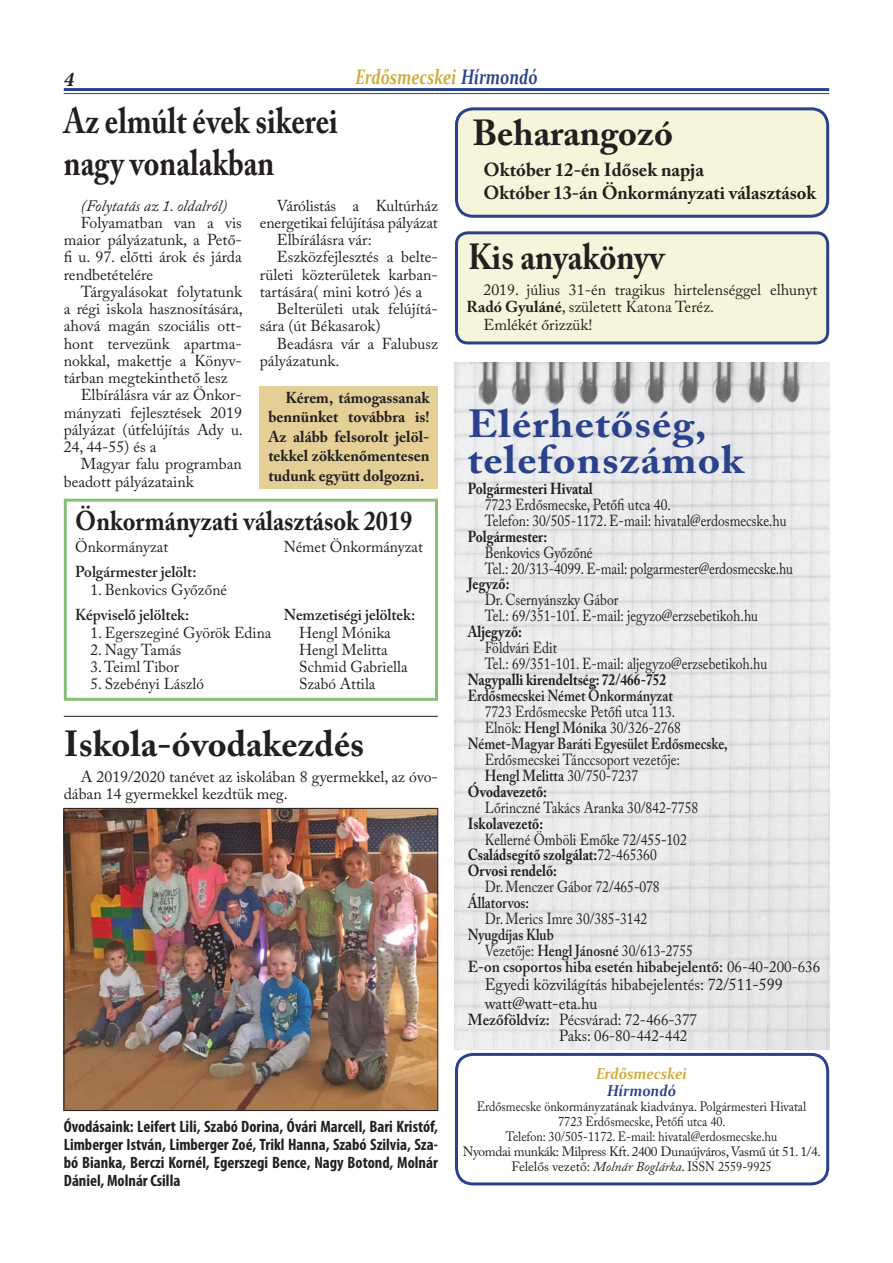
<style>
.page{position:relative;width:893px;height:1263px;background:#fff}
.page>*{position:absolute;margin:0;border:0;box-sizing:border-box;transform-origin:0 0}
.Cím_1hasáb{font:700 39px/36px "Adobe Caslon Pro";letter-spacing:.025em;color:#2a428c;scale:1.1 1}
.Cím_2hasáb{font:700 36px/42px "Adobe Caslon Pro";color:#231f20;scale:.83 1}
.Cím_2hasáb-2{font:700 36px "Adobe Caslon Pro";color:#231f20}
.Cím_2hasáb-3{font:700 36px "Adobe Caslon Pro";color:#231f20;scale:.9 1}
.Cím_1hasáb-2{font:700 27px "Adobe Caslon Pro";color:#231f20;scale:.9 1}
.t1{font:italic 700 21px "Constantia";color:#cfaa39;scale:.75 1}
.t2{font:italic 700 21px "Minion Pro";color:#231f20}
.Szöveg{font:700 18.75px "Adobe Caslon Pro";color:#231f20}
.Szöveg-2{font:16.8px "Adobe Caslon Pro";color:#231f20;scale:.94 1}
.Képaláírás{font:700 condensed 16.5px/18px "Myriad Pro";color:#231f20;text-align:justify}
.közcím_jó{font:15.9px/15.9px "Adobe Caslon Pro";color:#231f20;scale:.85 1}
.közcím_jó-2{font:600 15.9px/15.9px "Adobe Caslon Pro";color:#231f20;scale:.85 1}
.közcím_jó-3{font:700 15.9px "Adobe Caslon Pro";color:#231f20;scale:.85 1}
.Szöveg-3{font:600 15.9px "Adobe Caslon Pro";color:#231f20;scale:.94 1}
.Szöveg-4{font:15.9px "Adobe Caslon Pro";color:#231f20;scale:.94 1}
.Szöveg-5{font:15.75px/17.2px "Adobe Caslon Pro";color:#231f20}
.Szöveg-6{font:700 15.75px/19.5px "Adobe Caslon Pro";color:#231f20;text-align:justify}
.Szöveg-7{font:600 15.75px "Adobe Caslon Pro";color:#231f20}
.Szöveg-8{font:italic 15.75px "Adobe Caslon Pro";color:#231f20}
.Szöveg-9{font:italic 700 15.75px/17.2px "Constantia";color:#cfaa39;text-align:center;scale:.9 1}
.Szöveg-10{font:13.5px/15px "Adobe Caslon Pro";color:#231f20;text-align:center;scale:.9 1}
.s1{color:#2a428c}
.s2{font-weight:700}
.s3{font-weight:600}
.s4{font-weight:400}
.s5{font-style:italic}
</style>
<div class="page">
<hr style="left:64px;top:88px;width:765px;height:3px;background:#2a428c">
<hr style="left:64px;top:93px;width:765px;height:1px;background:#2a428c">
<img style="left:454px;top:362px;width:375px;height:687px">
<div style="left:455px;top:1053px;width:374px;height:132px;border:3px solid #2a428c;border-radius:17px"></div>
<div style="left:456px;top:109px;width:372px;height:107px;background:#f6f4da;border-radius:17px"></div>
<div style="left:455px;top:107px;width:374px;height:111px;border:3px solid #2a428c;border-radius:17px"></div>
<div style="left:456px;top:233px;width:372px;height:110px;background:#f6f4da;border-radius:11px"></div>
<div style="left:455px;top:231px;width:374px;height:113px;border:3px solid #2a428c;border-radius:11px"></div>
<div style="left:260px;top:387px;width:178px;height:102px;background:#e4cf97"></div>
<div style="left:64px;top:499px;width:374px;height:202px;border:3px solid #87bf76"></div>
<hr style="left:64px;top:716px;width:374px;height:1px;background:#231f20">
<img style="left:66px;top:810px;width:370px;height:299px">
<div style="left:64px;top:808px;width:374px;height:303px;border:1px solid #231f20"></div>
<h3 class="t2" style="left:64px;top:67px;width:12px">4</h3>
<h3 class="t1" style="left:355px;top:62px;width:244px">Erdősmecskei <span class="s1">Hírmondó</span></h3>
<p class="Cím_2hasáb" style="left:64px;top:100px;width:332px">Az elmúlt évek sikerei nagy vonalakban</p>
<p class="Szöveg-8" style="left:81px;top:196px;width:148px">(Folytatás az 1. oldalról)</p>
<p class="Szöveg-5" style="left:64px;top:214px;width:180px;text-align:justify;text-indent:17px">Folyamatban van a vis maior pályázatunk, a Pető&shy;fi u. 97. előtti árok és járda rendbetételére</p>
<p class="Szöveg-5" style="left:64px;top:283px;width:181px;text-align:justify;text-indent:17px">Tárgyalásokat folytatunk a régi iskola hasznosítására, ahová magán szociális ott&shy;hont tervezünk apartma&shy;nokkal, makettje a Könyv&shy;tárban megtekinthető lesz</p>
<p class="Szöveg-5" style="left:64px;top:386px;width:181px;text-align:justify;text-indent:17px">Elbírálásra vár az Önkor&shy;mányzati fejlesztések 2019 pályázat (útfelújítás Ady u.<br>24, 44-55) és a</p>
<p class="Szöveg-5" style="left:64px;top:455px;width:180px;text-indent:17px">Magyar falu programban beadott pályázataink</p>
<p class="Szöveg-5" style="left:260px;top:197px;width:180px;text-align:right">Várólistás a Kultúrház energetikai felújítása pályázat</p>
<p class="Szöveg-5" style="left:277px;top:231px;width:96px">Elbírálásra vár:</p>
<p class="Szöveg-5" style="left:260px;top:248px;width:180px;text-align:justify;text-indent:17px">Eszközfejlesztés a belte&shy;rületi közterületek karban&shy;tartására( mini kotró )és a</p>
<p class="Szöveg-5" style="left:260px;top:300px;width:180px;text-indent:17px">Belterületi utak felújítá&shy;sára (út Békasarok)</p>
<p class="Szöveg-5" style="left:260px;top:335px;width:180px;text-indent:17px">Beadásra vár a Falubusz pályázatunk.</p>
<p class="Szöveg-6" style="left:268px;top:387px;width:163px;text-indent:17px">Kérem, támogassanak bennünket továbbra is!<br>Az alább felsorolt jelöl&shy;tekkel zökkenőmentesen tudunk együtt dolgozni.</p>
<p class="Cím_1hasáb-2" style="left:75px;top:505px;width:376px">Önkormányzati választások 2019</p>
<p class="Szöveg-5" style="left:75px;top:537px;width:95px">Önkormányzat</p>
<p class="Szöveg-5" style="left:284px;top:537px;width:141px">Német Önkormányzat</p>
<p class="Szöveg-7" style="left:75px;top:563px;width:123px">Polgármester jelölt:</p>
<p class="Szöveg-5" style="left:91px;top:580px;width:138px">1. Benkovics Győzőné</p>
<p class="Szöveg-7" style="left:75px;top:606px;width:115px">Képviselő jelöltek:</p>
<p class="Szöveg-7" style="left:284px;top:606px;width:133px">Nemzetiségi jelöltek:</p>
<p class="Szöveg-5" style="left:91px;top:623px;width:182px">1. Egerszeginé Györök Edina</p>
<p class="Szöveg-5" style="left:299px;top:623px;width:93px">Hengl Mónika</p>
<p class="Szöveg-5" style="left:91px;top:641px;width:92px">2. Nagy Tamás</p>
<p class="Szöveg-5" style="left:299px;top:641px;width:90px">Hengl Melitta</p>
<p class="Szöveg-5" style="left:91px;top:658px;width:90px">3. Teiml Tibor</p>
<p class="Szöveg-5" style="left:299px;top:658px;width:110px">Schmid Gabriella</p>
<p class="Szöveg-5" style="left:91px;top:675px;width:115px">5. Szebényi László</p>
<p class="Szöveg-5" style="left:299px;top:675px;width:78px">Szabó Attila</p>
<p class="Cím_2hasáb-2" style="left:64px;top:723px;width:302px">Iskola-óvodakezdés</p>
<p class="Szöveg-5" style="left:64px;top:768px;width:376px;text-indent:17px">A 2019/2020 tanévet az iskolában 8 gyermekkel, az óvo&shy;dában 14 gyermekkel kezdtük meg.</p>
<p class="Képaláírás" style="left:64px;top:1118px;width:376px">Óvodásaink: Leifert Lili, Szabó Dorina, Óvári Marcell, Bari Kristóf, Limberger István, Limberger Zoé, Trikl Hanna, Szabó Szilvia, Sza&shy;bó Bianka, Berczi Kornél, Egerszegi Bence, Nagy Botond, Molnár Dániel, Molnár Csilla</p>
<p class="Cím_2hasáb-2" style="left:472px;top:112px;width:202px">Beharangozó</p>
<p class="Szöveg" style="left:483px;top:159px;width:222px">Október 12-én Idősek napja</p>
<p class="Szöveg" style="left:483px;top:181px;width:334px">Október 13-án Önkormányzati választások</p>
<p class="Cím_2hasáb-3" style="left:468px;top:236px;width:220px">Kis anyakönyv</p>
<p class="Szöveg-5" style="left:466px;top:281px;width:353px;text-indent:17px">2019. július 31-én tragikus hirtelenséggel elhunyt<br><span class="s2">Radó Gyuláné</span>, született Katona Teréz.</p>
<p class="Szöveg-5" style="left:483px;top:315px;width:110px">Emlékét őrizzük!</p>
<p class="Cím_1hasáb" style="left:468px;top:406px;width:252px">Elérhetőség, telefonszámok</p>
<p class="közcím_jó" style="left:485px;top:480px;width:356px;text-indent:-17px"><span class="s2">Polgármesteri Hivatal<br></span>7723 Erdősmecske, Petőfi utca 40.<br>Telefon: 30/505-1172. E-mail: hivatal@erdosmecske.hu</p>
<p class="közcím_jó" style="left:485px;top:528px;width:364px;text-indent:-17px"><span class="s2">Polgármester:<br></span>Benkovics Győzőné<br>Tel.: 20/313-4099. E-mail: polgarmester@erdosmecske.hu</p>
<p class="közcím_jó" style="left:485px;top:576px;width:323px;text-indent:-17px"><span class="s2">Jegyző:<br></span>Dr. Csernyánszky Gábor<br>Tel.: 69/351-101. E-mail: jegyzo@erzsebetikoh.hu</p>
<p class="közcím_jó" style="left:485px;top:624px;width:334px;text-indent:-17px"><span class="s2">Aljegyző:<br></span>Földvári Edit<br>Tel.: 69/351-101. E-mail: aljegyzo@erzsebetikoh.hu</p>
<p class="közcím_jó-3" style="left:468px;top:670px;width:235px">Nagypalli kirendeltség: 72/466-752</p>
<p class="közcím_jó" style="left:485px;top:688px;width:232px;text-indent:-17px"><span class="s3">Erdősmecskei Német Önkormányzat<br></span>7723 Erdősmecske Petőfi utca 113.<br>Elnök: <span class="s3">Hengl Mónika</span> 30/326-2768</p>
<p class="közcím_jó-2" style="left:485px;top:735px;width:287px;text-indent:-17px">Német-Magyar Baráti Egyesület Erdősmecske,<br><span class="s4">Erdősmecskei Tánccsoport vezetője:<br></span>Hengl Melitta <span class="s4">30/750-7237</span></p>
<p class="közcím_jó" style="left:485px;top:783px;width:253px;text-indent:-17px"><span class="s2">Óvodavezető:<br></span>Lőrinczné Takács Aranka 30/842-7758</p>
<p class="közcím_jó" style="left:485px;top:815px;width:239px;text-indent:-17px"><span class="s2">Iskolavezető:<br></span>Kellerné Ömböli Emőke 72/455-102</p>
<p class="közcím_jó-3" style="left:468px;top:846px;width:224px">Családsegítő szolgálat:<span class="s4">72-465360</span></p>
<p class="közcím_jó" style="left:485px;top:863px;width:207px;text-indent:-17px"><span class="s2">Orvosi rendelő:<br></span>Dr. Menczer Gábor 72/465-078</p>
<p class="közcím_jó" style="left:485px;top:895px;width:193px;text-indent:-17px"><span class="s3">Állatorvos:<br></span>Dr. Merics Imre 30/385-3142</p>
<p class="közcím_jó-2" style="left:485px;top:927px;width:246px;text-indent:-17px">Nyugdíjas Klub<br><span class="s4">Vezetője:</span> Hengl Jánosné <span class="s4">30/613-2755</span></p>
<p class="Szöveg-3" style="left:468px;top:957px;width:376px">E-on csoportos hiba esetén hibabejelentő: <span class="s4">06-40-200-636</span></p>
<p class="Szöveg-2" style="left:485px;top:975px;width:318px">Egyedi közvilágítás hibabejelentés: 72/511-599</p>
<p class="Szöveg-2" style="left:485px;top:993px;width:122px">watt@watt-eta.hu</p>
<p class="Szöveg-4" style="left:468px;top:1010px;width:245px"><span class="s3">Mezőföldvíz:</span> Pécsvárad: 72-466-377</p>
<p class="Szöveg-4" style="left:559px;top:1026px;width:138px">Paks: 06-80-442-442</p>
<p class="Szöveg-9" style="left:596px;top:1064px;width:102px">Erdősmecskei<br><span class="s1">Hírmondó</span></p>
<p class="Szöveg-10" style="left:477px;top:1099px;width:368px">Erdősmecske önkormányzatának kiadványa. Polgármesteri Hivatal<br>7723 Erdősmecske, Petőfi utca 40.</p>
<p class="Szöveg-10" style="left:463px;top:1129px;width:399px">Telefon: 30/505-1172. E-mail: hivatal@erdosmecske.hu<br>Nyomdai munkák: Milpress Kft. 2400 Dunaújváros, Vasmű út 51. 1/4.<br>Felelős vezető: <span class="s5">Molnár Boglárka</span>. ISSN 2559-9925</p>
</div>
